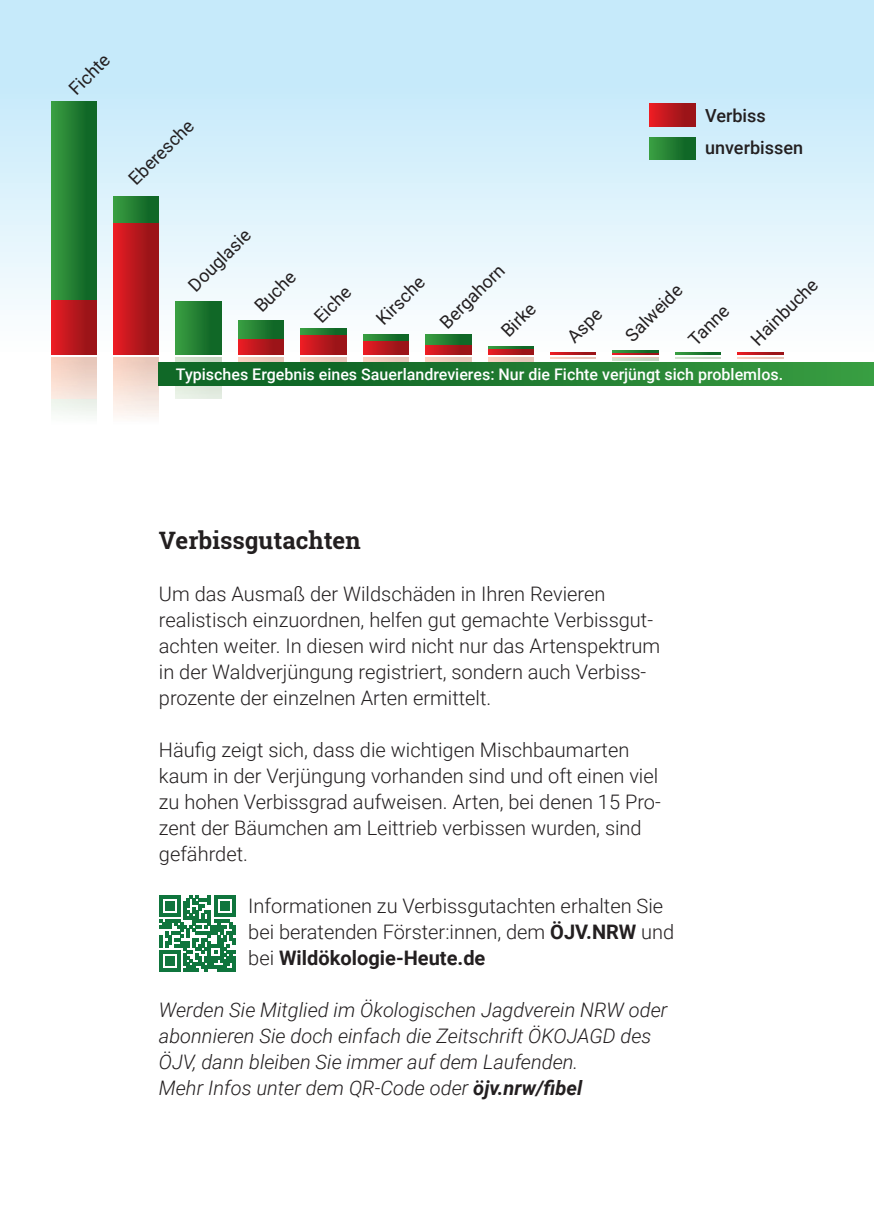
<style>
.page{position:relative;width:874px;height:1225px;background:#fff}
.page>*{position:absolute;margin:0;border:0;box-sizing:border-box;transform-origin:0 0}
.t1{font:700 24px "Roboto Slab";color:#231f20}
.t2{font:300 20px/26px "Roboto";color:#231f20}
.t3{font:italic 300 20px/26px "Roboto";color:#231f20}
.t4{font:18px "Roboto";color:#231f20}
.t5{font:500 18px/31.8px "Roboto";color:#231f20}
.t6{font:500 16px "Roboto";color:#fff}
.s1{font-weight:700}
</style>
<div class="page">
<div style="left:0;top:0;width:873px;height:355px;background:linear-gradient(to bottom,#bce6f9,#fafcfd)"></div>
<img style="left:488px;top:357px;width:45px;height:6px">
<img style="left:425px;top:357px;width:46px;height:6px">
<img style="left:363px;top:357px;width:45px;height:6px">
<img style="left:300px;top:357px;width:46px;height:6px">
<img style="left:238px;top:357px;width:45px;height:6px">
<img style="left:176px;top:357px;width:45px;height:41px">
<img style="left:113px;top:357px;width:46px;height:60px">
<div style="left:159px;top:363px;width:714px;height:23px;background:linear-gradient(to right,#095e22,#389b40)"></div>
<svg style="left:737px;top:352px;width:45px;height:2px"></svg>
<svg style="left:612px;top:352px;width:46px;height:2px"></svg>
<svg style="left:612px;top:351px;width:46px;height:1px"></svg>
<svg style="left:488px;top:348px;width:45px;height:6px"></svg>
<svg style="left:488px;top:346px;width:45px;height:2px"></svg>
<svg style="left:425px;top:345px;width:46px;height:9px"></svg>
<svg style="left:425px;top:334px;width:46px;height:11px"></svg>
<svg style="left:363px;top:340px;width:45px;height:14px"></svg>
<svg style="left:363px;top:334px;width:45px;height:6px"></svg>
<div style="left:300px;top:334px;width:46px;height:20px;background:linear-gradient(to right,#e81c24,#8f1317)"></div>
<svg style="left:300px;top:328px;width:46px;height:6px"></svg>
<div style="left:238px;top:338px;width:45px;height:16px;background:linear-gradient(to right,#e81c24,#8d1316)"></div>
<div style="left:238px;top:320px;width:45px;height:18px;background:linear-gradient(to right,#3a9e42,#095e22)"></div>
<div style="left:176px;top:302px;width:45px;height:52px;background:linear-gradient(to right,#399d41,#095d22)"></div>
<div style="left:113px;top:223px;width:46px;height:131px;background:linear-gradient(to right,#e71c24,#8f1317)"></div>
<div style="left:113px;top:196px;width:46px;height:27px;background:linear-gradient(to right,#3a9d42,#0b6023)"></div>
<div style="left:52px;top:300px;width:45px;height:54px;background:linear-gradient(to right,#e51c23,#8c1316)"></div>
<div style="left:52px;top:101px;width:45px;height:199px;background:linear-gradient(to right,#399c41,#095d22)"></div>
<svg style="left:550px;top:352px;width:45px;height:2px"></svg>
<svg style="left:675px;top:352px;width:45px;height:2px"></svg>
<div style="left:649px;top:104px;width:45px;height:22px;background:linear-gradient(to right,#ea1c24,#8d1316)"></div>
<div style="left:649px;top:137px;width:45px;height:23px;background:linear-gradient(to right,#3b9e42,#0a5e22)"></div>
<svg style="left:159px;top:895px;width:76px;height:76px"></svg>
<p class="t4" style="left:63px;top:83px;width:51px;rotate:-45deg">Fichte</p>
<p class="t4" style="left:123px;top:172px;width:85px;rotate:-45deg">Eberesche</p>
<p class="t5" style="left:704px;top:99px;width:99px">Verbiss unverbissen</p>
<p class="t4" style="left:182px;top:279px;width:81px;rotate:-45deg">Douglasie</p>
<p class="t4" style="left:248px;top:300px;width:52px;rotate:-45deg">Buche</p>
<p class="t4" style="left:308px;top:310px;width:45px;rotate:-45deg">Eiche</p>
<p class="t4" style="left:370px;top:312px;width:61px;rotate:-45deg">Kirsche</p>
<p class="t4" style="left:434px;top:317px;width:84px;rotate:-45deg">Bergahorn</p>
<p class="t4" style="left:495px;top:325px;width:42px;rotate:-45deg">Birke</p>
<p class="t4" style="left:561px;top:330px;width:42px;rotate:-45deg">Aspe</p>
<p class="t4" style="left:619px;top:329px;width:73px;rotate:-45deg">Salweide</p>
<p class="t4" style="left:682px;top:333px;width:50px;rotate:-45deg">Tanne</p>
<p class="t4" style="left:744px;top:333px;width:87px;rotate:-45deg">Hainbuche</p>
<p class="t6" style="left:176px;top:363px;width:608px">Typisches Ergebnis eines Sauerlandrevieres: Nur die Fichte verjüngt sich problemlos.</p>
<p class="t1" style="left:159px;top:524px;width:203px">Verbissgutachten</p>
<p class="t2" style="left:159px;top:580px;width:502px">Um das Ausmaß der Wildschäden in Ihren Revieren realistisch einzuordnen, helfen gut gemachte Verbissgut&shy;achten weiter. In diesen wird nicht nur das Artenspektrum in der Waldverjüngung registriert, sondern auch Verbiss&shy;prozente der einzelnen Arten ermittelt.</p>
<p class="t2" style="left:159px;top:736px;width:503px">Häufig zeigt sich, dass die wichtigen Mischbaumarten kaum in der Verjüngung vorhanden sind und oft einen viel zu hohen Verbissgrad aufweisen. Arten, bei denen 15 Pro&shy;zent der Bäumchen am Leittrieb verbissen wurden, sind gefährdet.</p>
<p class="t2" style="left:248px;top:892px;width:427px">Informationen zu Verbissgutachten erhalten Sie bei beratenden Förster:innen, dem <span class="s1">ÖJV.NRW</span> und bei <span class="s1">Wildökologie-Heute.de</span></p>
<p class="t3" style="left:159px;top:996px;width:510px">Werden Sie Mitglied im Ökologischen Jagdverein NRW oder abonnieren Sie doch einfach die Zeitschrift ÖKOJAGD des ÖJV, dann bleiben Sie immer auf dem Laufenden.<br>Mehr Infos unter dem QR-Code oder <span class="s1">öjv.nrw/fibel</span></p>
</div>
